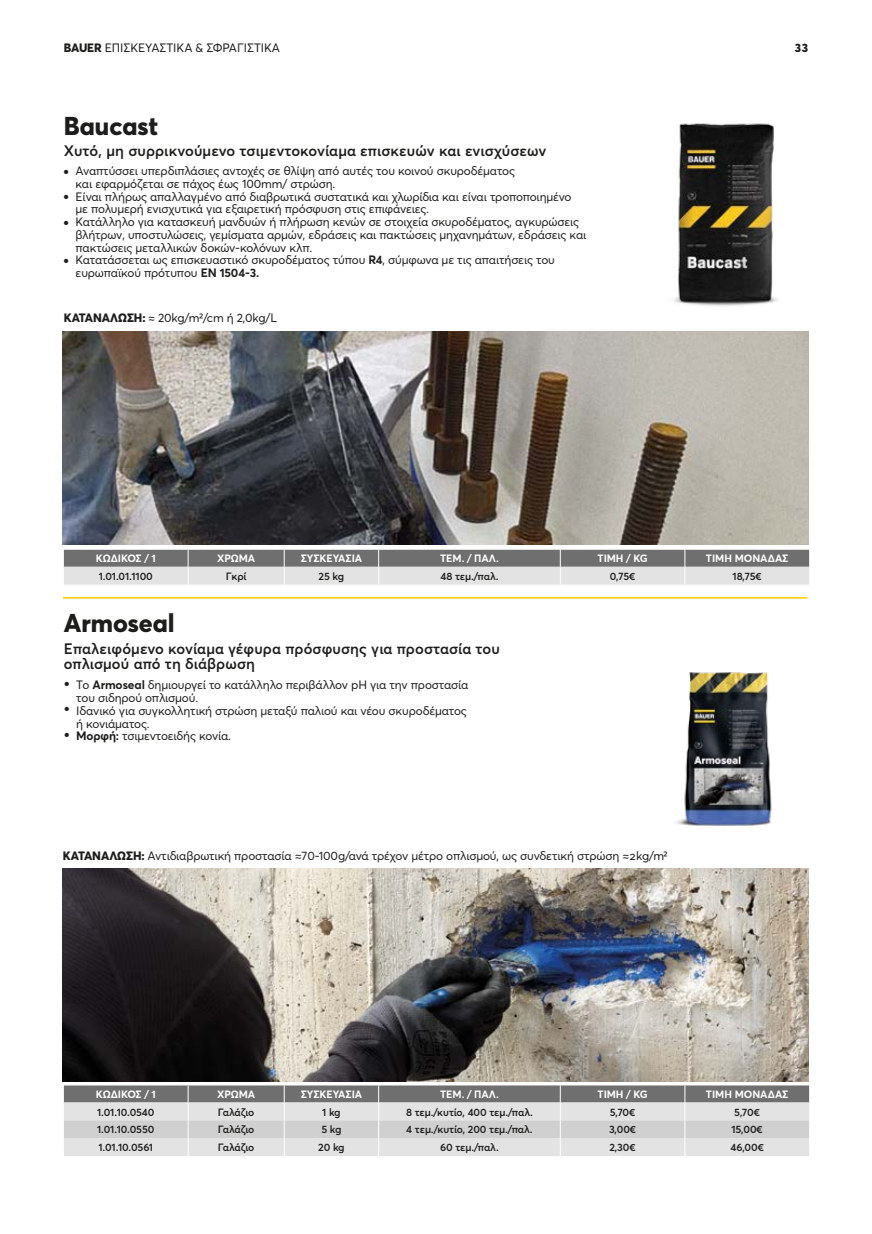
<style>
.page{position:relative;width:872px;height:1234px;background:#fff}
.page>*{position:absolute;margin:0;border:0;box-sizing:border-box;transform-origin:0 0}
.t1{font:800 25.5px "Averta";color:#1d1d1b}
.t2{font:600 15px/15px "Averta";letter-spacing:.005em;color:#1d1d1b}
.t3{font:12px/12.8px "Averta";letter-spacing:-.015em;color:#1d1d1b}
.t4{font:800 12px "Averta";color:#1d1d1b}
.t5{font:600 10.5px "Averta";letter-spacing:-.01em;color:#1d1d1b}
.t6{font:700 10.5px "Averta";letter-spacing:-.005em;color:#fff}
.t7{font:7.5px "Averta";color:#1d1d1b}
.s1{font-weight:800}
.s2{font-weight:700}
</style>
<div class="page">
<img style="left:676px;top:672px;width:96px;height:154px">
<hr style="left:63px;top:597px;width:744px;height:1px;background:#fc0">
<img style="left:63px;top:331px;width:745px;height:213px">
<img style="left:63px;top:868px;width:745px;height:212px">
<svg style="left:64px;top:549px;width:745px;height:35px;background:#acacac"></svg>
<svg style="left:64px;top:1085px;width:745px;height:70px;background:#c3c3c3"></svg>
<img style="left:673px;top:123px;width:104px;height:183px">
<p class="t3" style="left:64px;top:41px;width:218px"><span class="s1">BAUER</span> ΕΠΙΣΚΕΥΑΣΤΙΚΑ &amp; ΣΦΡΑΓΙΣΤΙΚΑ</p>
<p class="t4" style="left:795px;top:40px;width:15px">33</p>
<h1 class="t1" style="left:64px;top:109px;width:96px">Baucast</h1>
<p class="t2" style="left:64px;top:143px;width:484px">Χυτό, μη συρρικνούμενο τσιμεντοκονίαμα επισκευών και ενισχύσεων</p>
<p class="t3" style="left:76px;top:164px;width:512px">Αναπτύσσει υπερδιπλάσιες αντοχές σε θλίψη από αυτές του κοινού σκυροδέματος<br>και εφαρμόζεται σε πάχος έως 100mm/ στρώση.<br>Είναι πλήρως απαλλαγμένο από διαβρωτικά συστατικά και χλωρίδια και είναι τροποποιημένο με πολυμερή ενισχυτικά για εξαιρετική πρόσφυση στις επιφάνειες.<br>Κατάλληλο για κατασκευή μανδυών ή πλήρωση κενών σε στοιχεία σκυροδέματος, αγκυρώσεις βλήτρων, υποστυλώσεις, γεμίσματα αρμών, εδράσεις και πακτώσεις μηχανημάτων, εδράσεις και πακτώσεις μεταλλικών δοκών-κολόνων κλπ.<br>Κατατάσσεται ως επισκευαστικό σκυροδέματος τύπου <span class="s2">R4</span>, σύμφωνα με τις απαιτήσεις του ευρωπαϊκού πρότυπου <span class="s2">ΕΝ 1504-3.</span></p>
<p class="t7" style="left:64px;top:166px;width:6px">●</p>
<p class="t7" style="left:64px;top:192px;width:6px">●</p>
<p class="t7" style="left:64px;top:217px;width:6px">●</p>
<p class="t7" style="left:64px;top:256px;width:6px">●</p>
<p class="t3" style="left:64px;top:311px;width:215px"><span class="s1">ΚΑΤΑΝΑΛΩΣΗ:</span> ≈ 20kg/m2/cm ή 2,0kg/L</p>
<p class="t6" style="left:96px;top:552px;width:62px">ΚΩΔΙΚΟΣ / 1</p>
<p class="t6" style="left:217px;top:552px;width:40px">ΧΡΩΜΑ</p>
<p class="t6" style="left:301px;top:552px;width:63px">ΣΥΣΚΕΥΑΣΙΑ</p>
<p class="t6" style="left:440px;top:552px;width:60px">ΤΕΜ. / ΠΑΛ.</p>
<p class="t6" style="left:597px;top:552px;width:52px">ΤΙΜΗ / KG</p>
<p class="t6" style="left:706px;top:552px;width:84px">ΤΙΜΗ ΜΟΝΑΔΑΣ</p>
<p class="t5" style="left:99px;top:569px;width:56px">1.01.01.1100</p>
<p class="t5" style="left:226px;top:569px;width:22px">Γκρί</p>
<p class="t5" style="left:319px;top:569px;width:27px">25 kg</p>
<p class="t5" style="left:440px;top:569px;width:60px">48 τεμ./παλ.</p>
<p class="t5" style="left:610px;top:569px;width:27px">0,75€</p>
<p class="t5" style="left:732px;top:569px;width:31px">18,75€</p>
<h1 class="t1" style="left:64px;top:606px;width:113px">Armoseal</h1>
<p class="t2" style="left:64px;top:641px;width:437px">Eπαλειφόμενο κονίαμα γέφυρα πρόσφυσης για προστασία του οπλισμού από τη διάβρωση</p>
<p class="t3" style="left:76px;top:678px;width:393px">Το <span class="s2">Armoseal</span> δημιουργεί το κατάλληλο περιβάλλον pH για την προστασία του σιδηρού οπλισμού.<br>Ιδανικό για συγκολλητική στρώση μεταξύ παλιού και νέου σκυροδέματος ή κονιάματος.<br><span class="s2">Μορφή:</span> τσιμεντοειδής κονία.</p>
<p class="t7" style="left:65px;top:678px;width:6px">●</p>
<p class="t7" style="left:65px;top:703px;width:6px">●</p>
<p class="t7" style="left:65px;top:729px;width:6px">●</p>
<p class="t3" style="left:63px;top:849px;width:606px"><span class="s1">ΚΑΤΑΝΑΛΩΣΗ:</span> Αντιδιαβρωτική προστασία ≈70-100g/ανά τρέχον μέτρο οπλισμού, ως συνδετική στρώση ≈2kg/m2</p>
<p class="t6" style="left:96px;top:1087px;width:62px">ΚΩΔΙΚΟΣ / 1</p>
<p class="t6" style="left:217px;top:1087px;width:40px">ΧΡΩΜΑ</p>
<p class="t6" style="left:301px;top:1087px;width:63px">ΣΥΣΚΕΥΑΣΙΑ</p>
<p class="t6" style="left:440px;top:1087px;width:60px">ΤΕΜ. / ΠΑΛ.</p>
<p class="t6" style="left:597px;top:1087px;width:52px">ΤΙΜΗ / KG</p>
<p class="t6" style="left:706px;top:1087px;width:84px">ΤΙΜΗ ΜΟΝΑΔΑΣ</p>
<p class="t5" style="left:97px;top:1104px;width:59px">1.01.10.0540</p>
<p class="t5" style="left:218px;top:1104px;width:38px">Γαλάζιο</p>
<p class="t5" style="left:322px;top:1104px;width:20px">1 kg</p>
<p class="t5" style="left:406px;top:1104px;width:128px">8 τεμ./κυτίο, 400 τεμ./παλ.</p>
<p class="t5" style="left:609px;top:1104px;width:27px">5,70€</p>
<p class="t5" style="left:734px;top:1104px;width:27px">5,70€</p>
<p class="t5" style="left:97px;top:1122px;width:59px">1.01.10.0550</p>
<p class="t5" style="left:218px;top:1122px;width:38px">Γαλάζιο</p>
<p class="t5" style="left:321px;top:1122px;width:22px">5 kg</p>
<p class="t5" style="left:406px;top:1122px;width:128px">4 τεμ./κυτίο, 200 τεμ./παλ.</p>
<p class="t5" style="left:609px;top:1122px;width:29px">3,00€</p>
<p class="t5" style="left:731px;top:1122px;width:33px">15,00€</p>
<p class="t5" style="left:98px;top:1140px;width:56px">1.01.10.0561</p>
<p class="t5" style="left:218px;top:1140px;width:38px">Γαλάζιο</p>
<p class="t5" style="left:318px;top:1140px;width:28px">20 kg</p>
<p class="t5" style="left:440px;top:1140px;width:60px">60 τεμ./παλ.</p>
<p class="t5" style="left:609px;top:1140px;width:28px">2,30€</p>
<p class="t5" style="left:730px;top:1140px;width:35px">46,00€</p>
</div>
